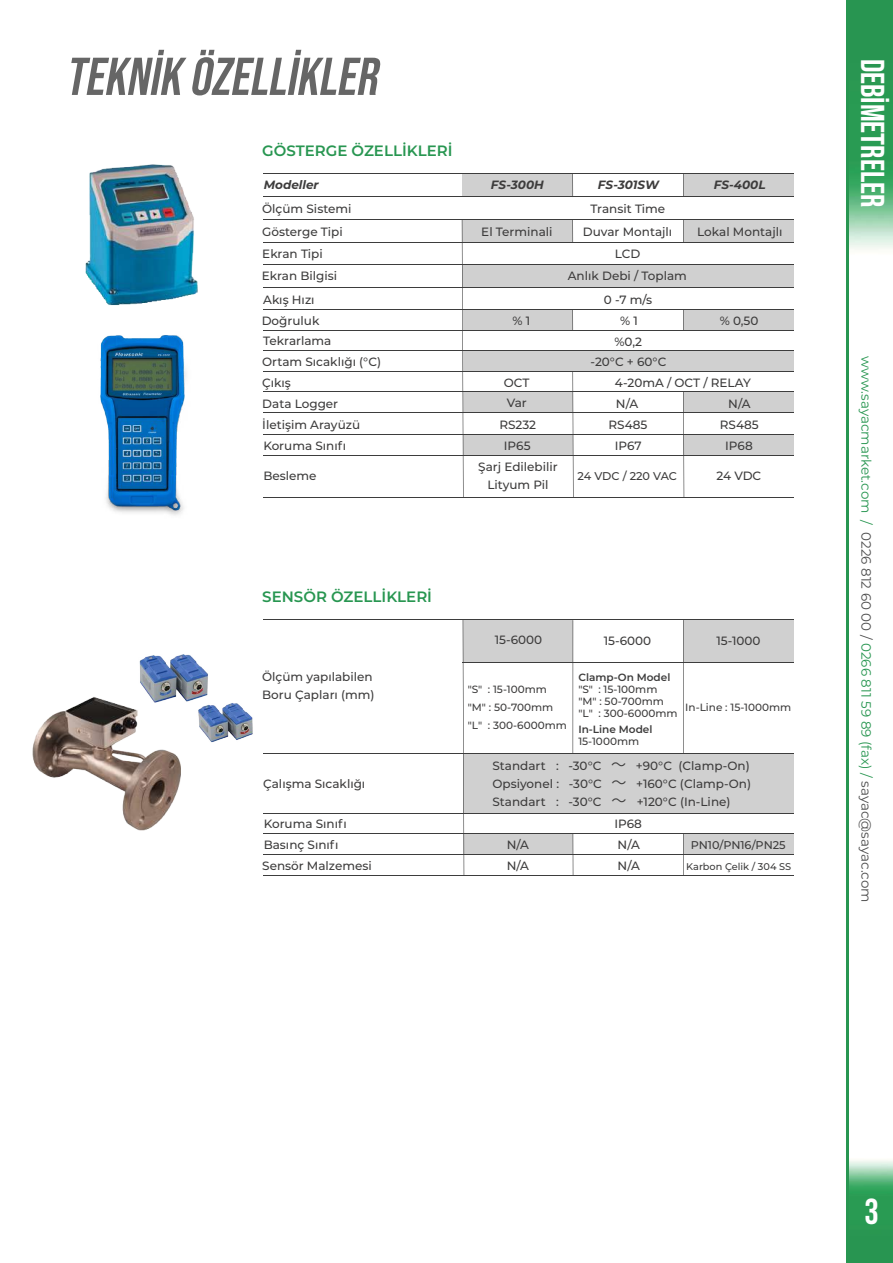
<style>
.page{position:relative;width:893px;height:1263px;background:#fff}
.page>*{position:absolute;margin:0;border:0;box-sizing:border-box;transform-origin:0 0}
.t1{font:italic 53.25px "Bebas Neue";color:#666}
.t2{font:36px "Bebas Neue";color:#fff}
.t3{font:33px "Bebas Neue";color:#fff}
.t4{font:600 15px "Montserrat";color:#289651}
.t5{font:13.5px "Montserrat";color:#289651}
.t6{font:500 12px/21px "Montserrat";color:#3d3c3c}
.t7{font:italic 700 12px "Montserrat";color:#3d3c3c}
.t8{font:500 11.25px "Montserrat";color:#3d3c3c}
.t9{font:500 10.5px/18px "Montserrat";color:#3d3c3c}
.t10{font:600 10.5px "Montserrat";color:#3d3c3c}
.t11{font:500 9.75px "Montserrat";color:#3d3c3c}
.s1{font-family:"Koz Go Pr 6 N";font-weight:400;font-size:15px}
.s2{color:#4d4d4d}
</style>
<div class="page">
<img style="left:849px;top:1160px;width:44px;height:103px">
<img style="left:849px;top:0;width:44px;height:250px">
<div style="left:463px;top:309px;width:110px;height:21px;background:#d0d0d0"></div>
<div style="left:683px;top:309px;width:111px;height:21px;background:#d0d0d0"></div>
<div style="left:463px;top:392px;width:110px;height:21px;background:#d0d0d0"></div>
<div style="left:683px;top:392px;width:111px;height:21px;background:#d0d0d0"></div>
<div style="left:463px;top:435px;width:110px;height:20px;background:#d0d0d0"></div>
<div style="left:464px;top:834px;width:109px;height:21px;background:#d0d0d0"></div>
<div style="left:684px;top:834px;width:110px;height:21px;background:#d0d0d0"></div>
<div style="left:684px;top:435px;width:110px;height:20px;background:#d0d0d0"></div>
<div style="left:463px;top:351px;width:331px;height:20px;background:#d0d0d0"></div>
<div style="left:462px;top:174px;width:111px;height:22px;background:#d0d0d0"></div>
<div style="left:683px;top:174px;width:111px;height:22px;background:#d0d0d0"></div>
<div style="left:462px;top:220px;width:111px;height:22px;background:#d0d0d0"></div>
<div style="left:683px;top:220px;width:111px;height:22px;background:#d0d0d0"></div>
<div style="left:462px;top:265px;width:332px;height:23px;background:#d0d0d0"></div>
<div style="left:463px;top:620px;width:110px;height:42px;background:#d0d0d0"></div>
<div style="left:464px;top:753px;width:330px;height:60px;background:#d0d0d0"></div>
<div style="left:684px;top:620px;width:110px;height:42px;background:#d0d0d0"></div>
<hr style="left:847px;top:0;width:2px;height:1263px;background:#289651">
<hr style="left:263px;top:196px;width:531px;height:1px;background:#3d3d3d">
<hr style="left:263px;top:173px;width:531px;height:1px;background:#3d3d3d">
<hr style="left:263px;top:265px;width:531px;height:1px;background:#3d3d3d">
<hr style="left:263px;top:219px;width:531px;height:1px;background:#3d3d3d">
<hr style="left:263px;top:242px;width:531px;height:1px;background:#3d3d3d">
<hr style="left:263px;top:330px;width:531px;height:1px;background:#3d3d3d">
<hr style="left:263px;top:350px;width:531px;height:1px;background:#3d3d3d">
<hr style="left:263px;top:288px;width:531px;height:1px;background:#3d3d3d">
<hr style="left:263px;top:309px;width:531px;height:1px;background:#3d3d3d">
<hr style="left:263px;top:412px;width:531px;height:1px;background:#3d3d3d">
<hr style="left:263px;top:434px;width:531px;height:1px;background:#3d3d3d">
<hr style="left:263px;top:455px;width:531px;height:1px;background:#3d3d3d">
<hr style="left:263px;top:619px;width:531px;height:1px;background:#3d3d3d">
<hr style="left:263px;top:371px;width:531px;height:1px;background:#3d3d3d">
<hr style="left:263px;top:392px;width:531px;height:1px;background:#3d3d3d">
<hr style="left:263px;top:497px;width:531px;height:1px;background:#3d3d3d">
<hr style="left:462px;top:220px;width:2px;height:278px;background:#3d3d3d">
<svg style="left:572px;top:174px;width:1px;height:22px"></svg>
<svg style="left:572px;top:220px;width:1px;height:22px"></svg>
<svg style="left:572px;top:310px;width:1px;height:20px"></svg>
<svg style="left:683px;top:174px;width:1px;height:22px"></svg>
<svg style="left:683px;top:220px;width:1px;height:22px"></svg>
<svg style="left:683px;top:310px;width:1px;height:20px"></svg>
<hr style="left:683px;top:392px;width:1px;height:106px;background:#3d3d3d">
<hr style="left:572px;top:371px;width:2px;height:127px;background:#3d3d3d">
<hr style="left:683px;top:620px;width:1px;height:134px;background:#3d3d3d">
<svg style="left:573px;top:620px;width:1px;height:133px"></svg>
<svg style="left:683px;top:834px;width:1px;height:41px"></svg>
<svg style="left:573px;top:834px;width:1px;height:41px"></svg>
<hr style="left:463px;top:619px;width:1px;height:256px;background:#3d3d3d">
<hr style="left:263px;top:854px;width:531px;height:1px;background:#3d3d3d">
<hr style="left:263px;top:875px;width:531px;height:1px;background:#3d3d3d">
<hr style="left:263px;top:833px;width:531px;height:1px;background:#3d3d3d">
<hr style="left:463px;top:662px;width:331px;height:1px;background:#3d3d3d">
<hr style="left:263px;top:753px;width:531px;height:1px;background:#3d3d3d">
<hr style="left:263px;top:813px;width:531px;height:1px;background:#3d3d3d">
<img style="left:139px;top:654px;width:114px;height:89px">
<img style="left:85px;top:164px;width:113px;height:142px">
<img style="left:32px;top:693px;width:157px;height:138px">
<img style="left:100px;top:335px;width:87px;height:180px">
<h1 class="t1" style="left:65px;top:46px;width:324px">TEKNİK ÖZELLİKLER</h1>
<p class="t4" style="left:262px;top:140px;width:192px">GÖSTERGE ÖZELLİKLERİ</p>
<p class="t7" style="left:264px;top:176px;width:57px">Modeller</p>
<p class="t7" style="left:491px;top:176px;width:54px">FS-300H</p>
<p class="t7" style="left:598px;top:176px;width:63px">FS-301SW</p>
<p class="t7" style="left:714px;top:176px;width:53px">FS-400L</p>
<p class="t6" style="left:590px;top:197px;width:76px">Transit Time</p>
<p class="t6" style="left:481px;top:221px;width:73px">El Terminali</p>
<p class="t6" style="left:568px;top:243px;width:121px;line-height:22px;text-align:center">LCD<br>Anlık Debi / Toplam</p>
<p class="t6" style="left:604px;top:289px;width:50px">0 -7 m/s</p>
<p class="t6" style="left:512px;top:309px;width:19px">% 1</p>
<p class="t6" style="left:620px;top:309px;width:19px">% 1</p>
<p class="t6" style="left:720px;top:309px;width:40px">% 0,50</p>
<p class="t6" style="left:591px;top:331px;width:77px;text-align:center">%0,2<br>-20°C + 60°C</p>
<p class="t6" style="left:504px;top:372px;width:27px;line-height:19.8px">OCT<br>Var</p>
<p class="t6" style="left:499px;top:414px;width:38px;line-height:20.5px;text-align:center">RS232<br>IP65</p>
<p class="t6" style="left:262px;top:197px;width:91px;line-height:22.5px">Ölçüm Sistemi<br>Gösterge Tipi<br>Ekran Tipi</p>
<p class="t6" style="left:583px;top:221px;width:91px">Duvar Montajlı</p>
<p class="t6" style="left:697px;top:221px;width:87px">Lokal Montajlı</p>
<p class="t6" style="left:262px;top:264px;width:77px;line-height:24px">Ekran Bilgisi<br>Akış Hızı</p>
<p class="t6" style="left:262px;top:309px;width:121px">Doğruluk<br>Tekrarlama<br>Ortam Sıcaklığı (°C)<br>Çıkış<br>Data Logger<br>İletişim Arayüzü</p>
<p class="t6" style="left:615px;top:372px;width:137px">4-20mA / OCT / RELAY<br>N/A</p>
<p class="t6" style="left:728px;top:392px;width:24px">N/A</p>
<p class="t6" style="left:608px;top:414px;width:41px">RS485</p>
<p class="t6" style="left:720px;top:414px;width:41px">RS485</p>
<p class="t6" style="left:263px;top:435px;width:84px">Koruma Sınıfı</p>
<p class="t6" style="left:263px;top:465px;width:55px">Besleme</p>
<p class="t6" style="left:478px;top:457px;width:81px;line-height:18px;text-align:center">Şarj Edilebilir<br>Lityum Pil</p>
<p class="t6" style="left:615px;top:435px;width:28px">IP67</p>
<p class="t6" style="left:725px;top:435px;width:29px">IP68</p>
<p class="t8" style="left:578px;top:468px;width:101px">24 VDC / 220 VAC</p>
<p class="t6" style="left:716px;top:465px;width:46px">24 VDC</p>
<p class="t4" style="left:262px;top:586px;width:171px">SENSÖR ÖZELLİKLERİ</p>
<p class="t6" style="left:262px;top:667px;width:114px;line-height:18px">Ölçüm yapılabilen<br>Boru Çapları (mm)</p>
<p class="t6" style="left:263px;top:773px;width:104px">Çalışma Sıcaklığı</p>
<p class="t6" style="left:262px;top:813px;width:111px">Koruma Sınıfı<br>Basınç Sınıfı<br>Sensör Malzemesi</p>
<p class="t6" style="left:495px;top:629px;width:49px">15-6000</p>
<p class="t9" style="left:468px;top:680px;width:101px">"S" : 15-100mm "M" : 50-700mm "L" : 300-6000mm</p>
<p class="t6" style="left:604px;top:629px;width:49px">15-6000</p>
<p class="t6" style="left:716px;top:629px;width:46px">15-1000</p>
<p class="t10" style="left:578px;top:669px;width:94px">Clamp-On Model</p>
<p class="t9" style="left:578px;top:682px;width:101px;line-height:12px">"S" : 15-100mm "M" : 50-700mm "L" : 300-6000mm</p>
<p class="t10" style="left:578px;top:722px;width:76px">In-Line Model</p>
<p class="t9" style="left:578px;top:732px;width:62px">15-1000mm</p>
<p class="t9" style="left:685px;top:698px;width:108px">In-Line : 15-1000mm</p>
<p class="t6" style="left:492px;top:756px;width:260px;line-height:18px;text-align:justify">Standart : -30°C <span class="s1">～</span> +90°C (Clamp-On)<br>Opsiyonel : -30°C <span class="s1">～</span> +160°C (Clamp-On)<br>Standart : -30°C <span class="s1">～</span> +120°C (In-Line)</p>
<p class="t6" style="left:614px;top:813px;width:29px">IP68</p>
<p class="t6" style="left:507px;top:834px;width:24px">N/A</p>
<p class="t6" style="left:618px;top:834px;width:24px">N/A</p>
<p class="t8" style="left:691px;top:837px;width:96px">PN10/PN16/PN25</p>
<p class="t6" style="left:507px;top:855px;width:24px">N/A</p>
<p class="t6" style="left:618px;top:855px;width:24px">N/A</p>
<p class="t11" style="left:686px;top:860px;width:107px">Karbon Çelik / 304 SS</p>
<h3 class="t3" style="left:891px;top:59px;width:150px;rotate:90deg">debİmetreler</h3>
<p class="t5" style="left:876px;top:356px;width:548px;rotate:90deg">www.sayacmarket.com / <span class="s2">0226 812 60 00 /</span> 0266 811 59 89 (fax) / <span class="s2">sayac@sayac.com</span></p>
<h2 class="t2" style="left:864px;top:1191px;width:16px">3</h2>
</div>
